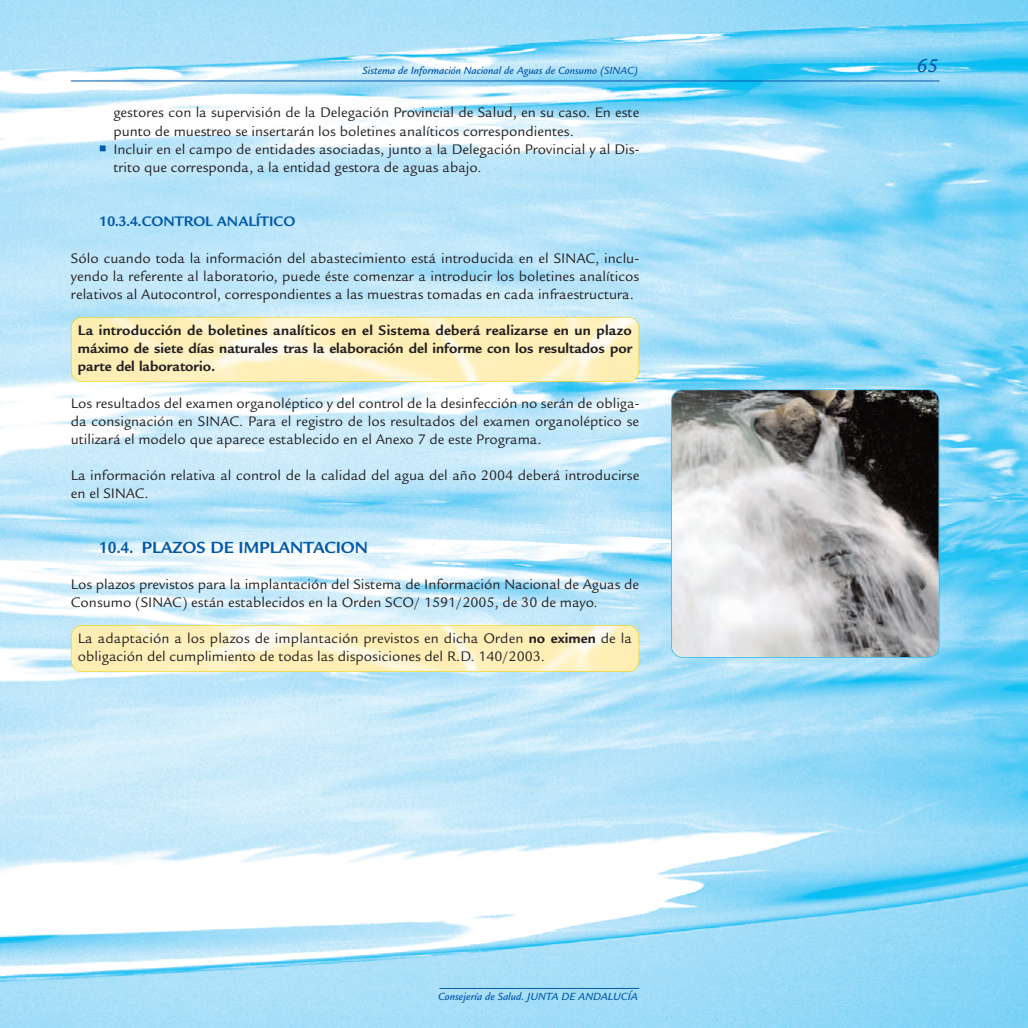
<style>
.page{position:relative;width:1028px;height:1028px;background:#fff}
.page>*{position:absolute;margin:0;border:0;box-sizing:border-box;transform-origin:0 0}
.t1{font:italic 500 20px "Legacy Sans";color:#015aaa}
.t2{font:700 17.5px "Legacy Sans";color:#015aaa;scale:.9 1}
.t3{font:15px/18.1px "Legacy Sans";color:#231f20}
.t4{font:700 15px/18.1px "Legacy Sans";color:#231f20;text-align:justify}
.t5{font:700 15px "Legacy Sans";color:#015aaa}
.t6{font:italic 500 11.25px "Legacy Sans";color:#015aaa}
.s1{color:#015aaa}
.s2{font-weight:700}
</style>
<div class="page">
<img style="left:0;top:0;width:1028px;height:1028px">
<img style="left:71px;top:317px;width:567px;height:64px">
<div style="left:71px;top:317px;width:568px;height:65px;border:1px solid #fed304;border-radius:11px"></div>
<img style="left:71px;top:626px;width:567px;height:45px">
<div style="left:71px;top:625px;width:568px;height:47px;border:1px solid #fed304;border-radius:11px"></div>
<hr style="left:439px;top:988px;width:200px;height:1px;background:#015aaa">
<hr style="left:71px;top:80px;width:868px;height:1px;background:#015aaa">
<img style="left:671px;top:390px;width:267px;height:267px">
<div style="left:671px;top:389px;width:268px;height:268px;border:1px solid #00aeef;border-radius:11px"></div>
<p class="t6" style="left:362px;top:66px;width:277px">Sistema de Información Nacional de Aguas de Consumo (SINAC)</p>
<h1 class="t1" style="left:916px;top:58px;width:23px">65</h1>
<p class="t3" style="left:113px;top:105px;width:527px">gestores con la supervisión de la Delegación Provincial de Salud, en su caso. En este punto de muestreo se insertarán los boletines analíticos correspondientes.</p>
<p class="t3" style="left:113px;top:141px;width:527px;text-indent:-14px"><span class="s1">■</span> Incluir en el campo de entidades asociadas, junto a la Delegación Provincial y al Dis&shy;trito que corresponda, a la entidad gestora de aguas abajo.</p>
<p class="t5" style="left:99px;top:216px;width:197px">10.3.4.CONTROL ANALÍTICO</p>
<p class="t3" style="left:71px;top:250px;width:570px;text-align:justify">Sólo cuando toda la información del abastecimiento está introducida en el SINAC, inclu&shy;yendo la referente al laboratorio, puede éste comenzar a introducir los boletines analíticos relativos al Autocontrol, correspondientes a las muestras tomadas en cada infraestructura.</p>
<p class="t4" style="left:78px;top:323px;width:556px">La introducción de boletines analíticos en el Sistema deberá realizarse en un plazo máximo de siete días naturales tras la elaboración del informe con los resultados por parte del laboratorio.</p>
<p class="t3" style="left:71px;top:395px;width:570px;text-align:justify">Los resultados del examen organoléptico y del control de la desinfección no serán de obliga&shy;da consignación en SINAC. Para el registro de los resultados del examen organoléptico se utilizará el modelo que aparece establecido en el Anexo 7 de este Programa.</p>
<p class="t3" style="left:71px;top:468px;width:570px">La información relativa al control de la calidad del agua del año 2004 deberá introducirse en el SINAC.</p>
<p class="t2" style="left:99px;top:540px;width:300px">10.4. PLAZOS DE IMPLANTACION</p>
<p class="t3" style="left:71px;top:576px;width:570px">Los plazos previstos para la implantación del Sistema de Información Nacional de Aguas de<br>Consumo (SINAC) están establecidos en la Orden SCO/ 1591/2005, de 30 de mayo.</p>
<p class="t3" style="left:78px;top:631px;width:555px">La adaptación a los plazos de implantación previstos en dicha Orden <span class="s2">no eximen</span> de la obligación del cumplimiento de todas las disposiciones del R.D. 140/2003.</p>
<p class="t6" style="left:438px;top:992px;width:201px">Consejería de Salud. JUNTA DE ANDALUCÍA</p>
</div>
